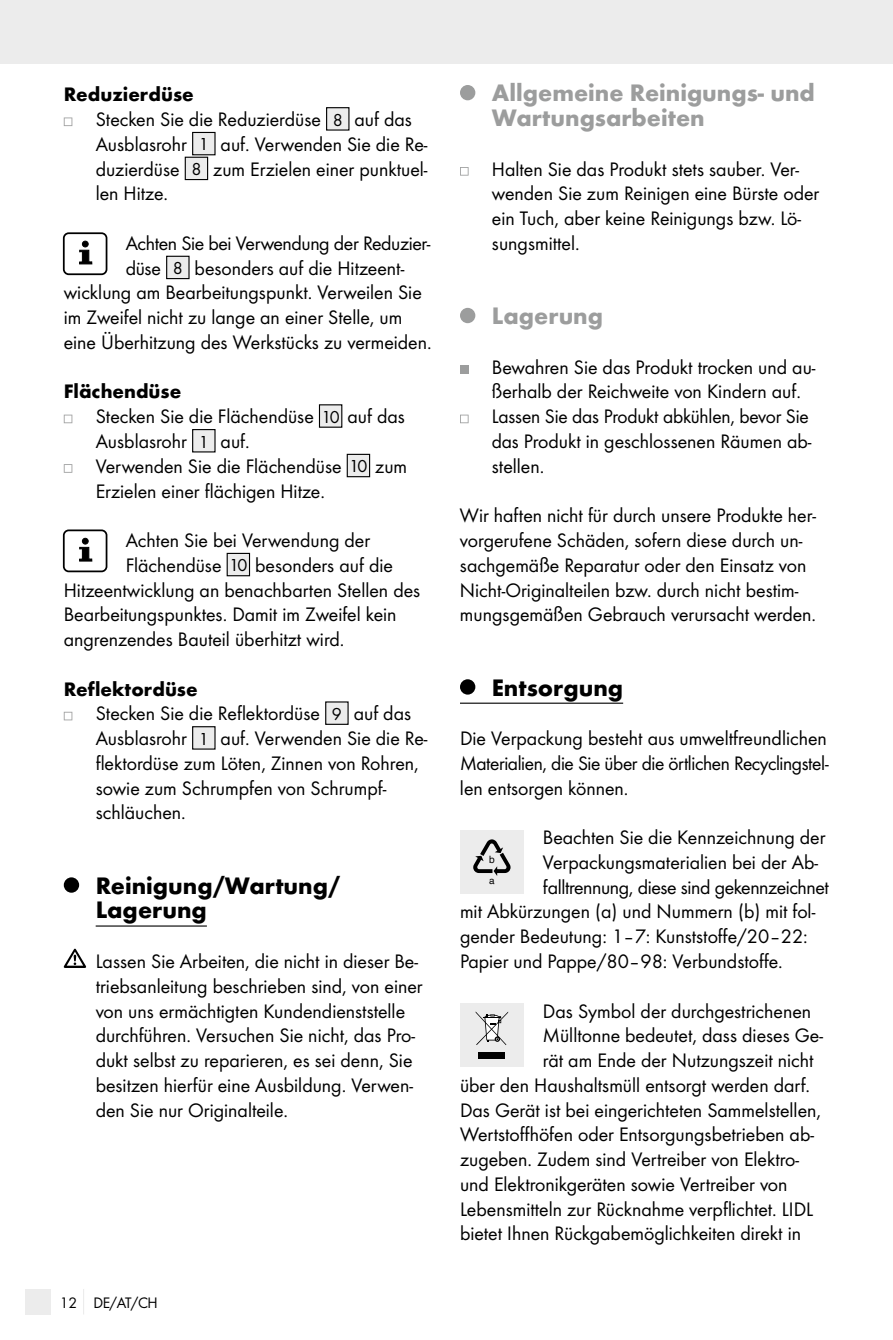
<style>
.page{position:relative;width:893px;height:1340px;background:#fff}
.page>*{position:absolute;margin:0;border:0;box-sizing:border-box;transform-origin:0 0}
.t1{font:700 24.75px/24.8px "Futura";color:#9c9d9d}
.t2{font:700 24.75px/24.8px "Futura";color:#000}
.t3{font:20.25px/24.8px "Futura Boo";color:#000}
.t4{font:20.25px "Futura Boo";letter-spacing:-.02em;color:#000}
.t5{font:700 20.25px "Futura";color:#000}
.t6{font:15.75px "Futura Boo";letter-spacing:-.03em;color:#000}
.t7{font:10.12px "Helvetica";color:#000}
.t8{font:9.9px "Helvetica";color:#000}
.s1{font-size:18px}
</style>
<div class="page">
<div style="left:0;top:0;width:893px;height:64px;background:#ececec"></div>
<div style="left:26px;top:1288px;width:25px;height:26px;background:#ececec"></div>
<svg style="left:83px;top:1289px;width:1px;height:25px"></svg>
<hr style="left:96px;top:925px;width:111px;height:1px;background:#000">
<svg style="left:64px;top:117px;width:8px;height:9px"></svg>
<div style="left:327px;top:108px;width:22px;height:22px;background:#ececec"></div>
<div style="left:326px;top:107px;width:23px;height:24px;border:1px solid #000"></div>
<div style="left:193px;top:132px;width:22px;height:23px;background:#ececec"></div>
<div style="left:192px;top:132px;width:24px;height:23px;border:1px solid #000"></div>
<div style="left:185px;top:157px;width:23px;height:22px;background:#ececec"></div>
<div style="left:185px;top:157px;width:23px;height:23px;border:1px solid #000"></div>
<div style="left:63px;top:232px;width:44px;height:43px;border:2px solid #000;border-radius:5px"></div>
<svg style="left:79px;top:241px;width:13px;height:23px"></svg>
<div style="left:167px;top:256px;width:22px;height:22px;background:#ececec"></div>
<div style="left:166px;top:256px;width:24px;height:23px;border:1px solid #000"></div>
<svg style="left:64px;top:414px;width:8px;height:9px"></svg>
<div style="left:319px;top:405px;width:23px;height:22px;background:#ececec"></div>
<div style="left:319px;top:404px;width:23px;height:24px;border:1px solid #000"></div>
<div style="left:193px;top:429px;width:22px;height:23px;background:#ececec"></div>
<div style="left:192px;top:429px;width:24px;height:23px;border:1px solid #000"></div>
<svg style="left:64px;top:464px;width:8px;height:9px"></svg>
<div style="left:347px;top:454px;width:23px;height:22px;background:#ececec"></div>
<div style="left:347px;top:454px;width:23px;height:23px;border:1px solid #000"></div>
<div style="left:63px;top:529px;width:44px;height:43px;border:2px solid #000;border-radius:5px"></div>
<svg style="left:79px;top:538px;width:13px;height:23px"></svg>
<div style="left:227px;top:553px;width:23px;height:22px;background:#ececec"></div>
<div style="left:227px;top:553px;width:23px;height:23px;border:1px solid #000"></div>
<svg style="left:64px;top:711px;width:8px;height:9px"></svg>
<div style="left:326px;top:702px;width:22px;height:22px;background:#ececec"></div>
<div style="left:325px;top:701px;width:24px;height:24px;border:1px solid #000"></div>
<div style="left:193px;top:726px;width:22px;height:23px;background:#ececec"></div>
<div style="left:192px;top:726px;width:24px;height:23px;border:1px solid #000"></div>
<div style="left:64px;top:877px;width:15px;height:15px;background:#000;border-radius:50%"></div>
<svg style="left:64px;top:948px;width:22px;height:20px"></svg>
<hr style="left:460px;top:702px;width:163px;height:1px;background:#000">
<div style="left:460px;top:85px;width:15px;height:15px;background:#9c9d9d;border-radius:50%"></div>
<svg style="left:460px;top:167px;width:9px;height:9px"></svg>
<div style="left:460px;top:308px;width:15px;height:15px;background:#9c9d9d;border-radius:50%"></div>
<div style="left:460px;top:365px;width:9px;height:9px;background:#9c9d9d"></div>
<svg style="left:460px;top:414px;width:9px;height:9px"></svg>
<div style="left:460px;top:679px;width:15px;height:15px;background:#000;border-radius:50%"></div>
<div style="left:460px;top:829px;width:64px;height:64px;background:#ececec"></div>
<svg style="left:473px;top:839px;width:38px;height:37px"></svg>
<div style="left:460px;top:1003px;width:64px;height:63px;background:#ececec"></div>
<div style="left:478px;top:1051px;width:27px;height:7px;background:#000"></div>
<svg style="left:476px;top:1012px;width:32px;height:33px"></svg>
<p class="t5" style="left:64px;top:82px;width:131px">Reduzierdüse</p>
<p class="t3" style="left:96px;top:107px;width:333px">Stecken Sie die Reduzierdüse <span class="s1">8</span> auf das<br>Ausblasrohr <span class="s1">1</span> auf. Verwenden Sie die Re&shy;duzierdüse <span class="s1">8</span> zum Erzielen einer punktuel&shy;len Hitze.</p>
<p class="t4" style="left:126px;top:231px;width:306px">Achten Sie bei Verwendung der Reduzier-</p>
<p class="t3" style="left:126px;top:255px;width:280px">düse <span class="s1">8</span> besonders auf die Hitzeent-</p>
<p class="t3" style="left:64px;top:280px;width:360px">wicklung am Bearbeitungspunkt. Verweilen Sie</p>
<p class="t3" style="left:64px;top:305px;width:340px">im Zweifel nicht zu lange an einer Stelle, um</p>
<p class="t3" style="left:64px;top:330px;width:369px">eine Überhitzung des Werkstücks zu vermeiden.</p>
<p class="t5" style="left:64px;top:379px;width:119px">Flächendüse</p>
<p class="t3" style="left:96px;top:404px;width:313px">Stecken Sie die Flächendüse <span class="s1">10</span> auf das<br>Ausblasrohr <span class="s1">1</span> auf.<br>Verwenden Sie die Flächendüse <span class="s1">10</span> zum<br>Erzielen einer flächigen Hitze.</p>
<p class="t3" style="left:126px;top:528px;width:246px">Achten Sie bei Verwendung der</p>
<p class="t3" style="left:126px;top:552px;width:269px">Flächendüse <span class="s1">10</span> besonders auf die</p>
<p class="t3" style="left:64px;top:577px;width:358px">Hitzeentwicklung an benachbarten Stellen des</p>
<p class="t3" style="left:64px;top:602px;width:334px">Bearbeitungspunktes. Damit im Zweifel kein</p>
<p class="t3" style="left:64px;top:627px;width:282px">angrenzendes Bauteil überhitzt wird.</p>
<p class="t5" style="left:64px;top:676px;width:135px">Reflektordüse</p>
<p class="t3" style="left:96px;top:701px;width:333px">Stecken Sie die Reflektordüse <span class="s1">9</span> auf das Ausblasrohr <span class="s1">1</span> auf. Verwenden Sie die Re&shy;flektordüse zum Löten, Zinnen von Rohren, sowie zum Schrumpfen von Schrumpf&shy;schläuchen.</p>
<p class="t2" style="left:96px;top:872px;width:246px">Reinigung/Wartung/<br>Lagerung</p>
<p class="t3" style="left:96px;top:948px;width:328px">Lassen Sie Arbeiten, die nicht in dieser Be&shy;triebsanleitung beschrieben sind, von einer von uns ermächtigten Kundendienststelle durchführen. Versuchen Sie nicht, das Pro&shy;dukt selbst zu reparieren, es sei denn, Sie besitzen hierfür eine Ausbildung. Verwen&shy;den Sie nur Originalteile.</p>
<p class="t6" style="left:60px;top:1292px;width:99px">12 DE/AT/CH</p>
<p class="t1" style="left:492px;top:80px;width:324px">Allgemeine Reinigungs- und<br>Wartungsarbeiten</p>
<p class="t3" style="left:492px;top:156px;width:329px">Halten Sie das Produkt stets sauber. Ver&shy;wenden Sie zum Reinigen eine Bürste oder ein Tuch, aber keine Reinigungs bzw. Lö&shy;sungsmittel.</p>
<p class="t1" style="left:492px;top:303px;width:113px">Lagerung</p>
<p class="t3" style="left:492px;top:354px;width:325px">Bewahren Sie das Produkt trocken und au&shy;ßerhalb der Reichweite von Kindern auf.<br>Lassen Sie das Produkt abkühlen, bevor Sie das Produkt in geschlossenen Räumen ab&shy;stellen.</p>
<p class="t3" style="left:460px;top:503px;width:358px">Wir haften nicht für durch unsere Produkte her&shy;vorgerufene Schäden, sofern diese durch un&shy;sachgemäße Reparatur oder den Einsatz von Nicht-Originalteilen bzw. durch nicht bestim&shy;mungsgemäßen Gebrauch verursacht werden.</p>
<p class="t2" style="left:492px;top:674px;width:133px">Entsorgung</p>
<p class="t3" style="left:460px;top:726px;width:370px;text-align:justify">Die Verpackung besteht aus umweltfreundlichen Materialien, die Sie über die örtlichen Recyclingstel&shy;len entsorgen können.</p>
<p class="t3" style="left:543px;top:825px;width:284px">Beachten Sie die Kennzeichnung der</p>
<p class="t3" style="left:543px;top:849px;width:277px">Verpackungsmaterialien bei der Ab-</p>
<p class="t4" style="left:543px;top:874px;width:288px">falltrennung, diese sind gekennzeichnet</p>
<p class="t3" style="left:460px;top:899px;width:357px">mit Abkürzungen (a) und Nummern (b) mit fol-</p>
<p class="t3" style="left:460px;top:924px;width:349px">gender Bedeutung: 1–7: Kunststoffe/20–22:</p>
<p class="t3" style="left:460px;top:948px;width:324px">Papier und Pappe/80–98: Verbundstoffe.</p>
<p class="t3" style="left:543px;top:998px;width:270px">Das Symbol der durchgestrichenen</p>
<p class="t3" style="left:543px;top:1023px;width:282px">Mülltonne bedeutet, dass dieses Ge-</p>
<p class="t3" style="left:543px;top:1047px;width:272px">rät am Ende der Nutzungszeit nicht</p>
<p class="t3" style="left:460px;top:1072px;width:352px">über den Haushaltsmüll entsorgt werden darf.</p>
<p class="t3" style="left:460px;top:1097px;width:363px">Das Gerät ist bei eingerichteten Sammelstellen,</p>
<p class="t3" style="left:460px;top:1122px;width:356px">Wertstoffhöfen oder Entsorgungsbetrieben ab-</p>
<p class="t3" style="left:460px;top:1146px;width:341px">zugeben. Zudem sind Vertreiber von Elektro-</p>
<p class="t3" style="left:460px;top:1171px;width:329px">und Elektronikgeräten sowie Vertreiber von</p>
<p class="t3" style="left:460px;top:1196px;width:355px">Lebensmitteln zur Rücknahme verpflichtet. LIDL</p>
<p class="t3" style="left:460px;top:1220px;width:343px">bietet Ihnen Rückgabemöglichkeiten direkt in</p>
<p class="t7" style="left:489px;top:851px;width:7px">b</p>
<p class="t8" style="left:489px;top:872px;width:7px">a</p>
</div>
